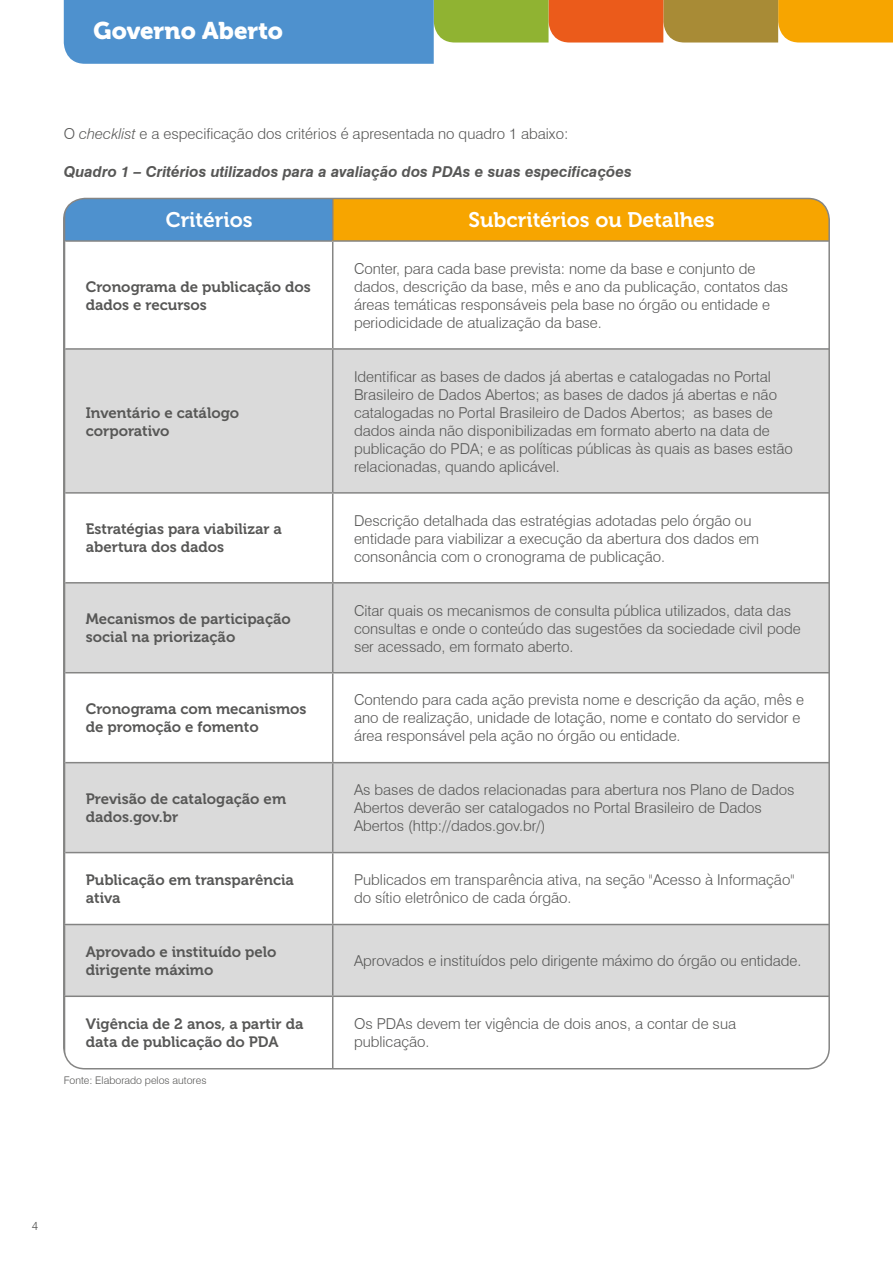
<style>
.page{position:relative;width:893px;height:1263px;background:#fff}
.page>*{position:absolute;margin:0;border:0;box-sizing:border-box;transform-origin:0 0}
.t1{font:24px "Museo 900";color:#fff}
.t2{font:21px "Museo 700";color:#fff}
.t3{font:300 15px/18px "Swiss 721 BT";color:#575756}
.t4{font:15px/18px "Museo 700";color:#575756}
.t5{font:italic 700 15px "Swiss 721 BT";color:#575756}
.t6{font:300 12px "Swiss 721 BT";color:#575756}
.t7{font:300 10.5px "Swiss 721 BT";color:#575756}
.s1{font-style:italic}
</style>
<div class="page">
<svg style="left:64px;top:0;width:829px;height:64px"></svg>
<div style="left:65px;top:198px;width:268px;height:43px;background:#4e91ce"></div>
<div style="left:333px;top:198px;width:496px;height:43px;background:#f7a500"></div>
<svg style="left:66px;top:350px;width:761px;height:645px;fill:#dadada"></svg>
<hr style="left:332px;top:242px;width:1px;height:106px;background:#858584">
<hr style="left:333px;top:348px;width:496px;height:2px;background:#858584">
<hr style="left:333px;top:492px;width:496px;height:2px;background:#858584">
<hr style="left:332px;top:494px;width:1px;height:88px;background:#858584">
<hr style="left:65px;top:582px;width:268px;height:1px;background:#858584">
<hr style="left:333px;top:582px;width:496px;height:1px;background:#858584">
<hr style="left:332px;top:583px;width:1px;height:89px;background:#858584">
<hr style="left:65px;top:672px;width:268px;height:1px;background:#858584">
<hr style="left:333px;top:672px;width:496px;height:1px;background:#858584">
<hr style="left:332px;top:673px;width:1px;height:89px;background:#858584">
<hr style="left:65px;top:762px;width:268px;height:1px;background:#858584">
<hr style="left:333px;top:762px;width:496px;height:1px;background:#858584">
<hr style="left:332px;top:763px;width:1px;height:89px;background:#858584">
<hr style="left:65px;top:852px;width:268px;height:1px;background:#858584">
<hr style="left:333px;top:852px;width:496px;height:1px;background:#858584">
<hr style="left:332px;top:853px;width:1px;height:71px;background:#858584">
<hr style="left:332px;top:925px;width:1px;height:70px;background:#858584">
<hr style="left:332px;top:997px;width:1px;height:71px;background:#858584">
<hr style="left:333px;top:240px;width:496px;height:2px;background:#858584">
<hr style="left:65px;top:348px;width:268px;height:2px;background:#858584">
<hr style="left:332px;top:350px;width:1px;height:142px;background:#858584">
<hr style="left:65px;top:492px;width:268px;height:2px;background:#858584">
<hr style="left:64px;top:198px;width:1px;height:43px;background:#838382">
<hr style="left:64px;top:924px;width:269px;height:1px;background:#838382">
<hr style="left:333px;top:924px;width:496px;height:1px;background:#838382">
<hr style="left:64px;top:995px;width:269px;height:2px;background:#838382">
<hr style="left:64px;top:997px;width:1px;height:71px;background:#838382">
<hr style="left:333px;top:995px;width:496px;height:2px;background:#838382">
<hr style="left:332px;top:198px;width:1px;height:42px;background:#858584">
<hr style="left:65px;top:240px;width:268px;height:2px;background:#858584">
<h1 class="t1" style="left:94px;top:17px;width:191px">Governo Aberto</h1>
<p class="t3" style="left:64px;top:125px;width:506px">O <span class="s1">checklist</span> e a especificação dos critérios é apresentada no quadro 1 abaixo:</p>
<p class="t5" style="left:64px;top:163px;width:570px">Quadro 1 – Critérios utilizados para a avaliação dos PDAs e suas especificações</p>
<h2 class="t2" style="left:166px;top:208px;width:88px">Critérios</h2>
<h2 class="t2" style="left:468px;top:208px;width:248px">Subcritérios ou Detalhes</h2>
<p class="t4" style="left:86px;top:278px;width:227px">Cronograma de publicação dos dados e recursos</p>
<p class="t4" style="left:86px;top:404px;width:155px">Inventário e catálogo corporativo</p>
<p class="t3" style="left:354px;top:259px;width:436px">Conter, para cada base prevista: nome da base e conjunto de dados, descrição da base, mês e ano da publicação, contatos das áreas temáticas responsáveis pela base no órgão ou entidade e periodicidade de atualização da base.</p>
<p class="t3" style="left:354px;top:367px;width:440px">Identificar as bases de dados já abertas e catalogadas no Portal Brasileiro de Dados Abertos; as bases de dados já abertas e não catalogadas no Portal Brasileiro de Dados Abertos; as bases de dados ainda não disponibilizadas em formato aberto na data de publicação do PDA; e as políticas públicas às quais as bases estão relacionadas, quando aplicável.</p>
<p class="t4" style="left:86px;top:520px;width:198px">Estratégias para viabilizar a abertura dos dados</p>
<p class="t3" style="left:354px;top:511px;width:407px">Descrição detalhada das estratégias adotadas pelo órgão ou entidade para viabilizar a execução da abertura dos dados em consonância com o cronograma de publicação.</p>
<p class="t4" style="left:86px;top:610px;width:207px">Mecanismos de participação social na priorização</p>
<p class="t3" style="left:354px;top:601px;width:448px">Citar quais os mecanismos de consulta pública utilizados, data das consultas e onde o conteúdo das sugestões da sociedade civil pode ser acessado, em formato aberto.</p>
<p class="t4" style="left:86px;top:700px;width:222px">Cronograma com mecanismos de promoção e fomento</p>
<p class="t3" style="left:354px;top:691px;width:452px">Contendo para cada ação prevista nome e descrição da ação, mês e ano de realização, unidade de lotação, nome e contato do servidor e área responsável pela ação no órgão ou entidade.</p>
<p class="t4" style="left:86px;top:790px;width:202px">Previsão de catalogação em dados.gov.br</p>
<p class="t3" style="left:354px;top:781px;width:442px">As bases de dados relacionadas para abertura nos Plano de Dados<br>Abertos deverão ser catalogados no Portal Brasileiro de Dados<br>Abertos (http://dados.gov.br/)</p>
<p class="t4" style="left:86px;top:871px;width:210px">Publicação em transparência ativa</p>
<p class="t3" style="left:354px;top:871px;width:442px">Publicados em transparência ativa, na seção "Acesso à Informação" do sítio eletrônico de cada órgão.</p>
<p class="t4" style="left:86px;top:943px;width:192px">Aprovado e instituído pelo dirigente máximo</p>
<p class="t3" style="left:354px;top:952px;width:449px">Aprovados e instituídos pelo dirigente máximo do órgão ou entidade.</p>
<p class="t4" style="left:86px;top:1015px;width:219px">Vigência de 2 anos, a partir da data de publicação do PDA</p>
<p class="t3" style="left:354px;top:1014px;width:384px">Os PDAs devem ter vigência de dois anos, a contar de sua publicação.</p>
<p class="t7" style="left:64px;top:1074px;width:144px">Fonte: Elaborado pelos autores</p>
<p class="t6" style="left:32px;top:1218px;width:8px">4</p>
</div>
